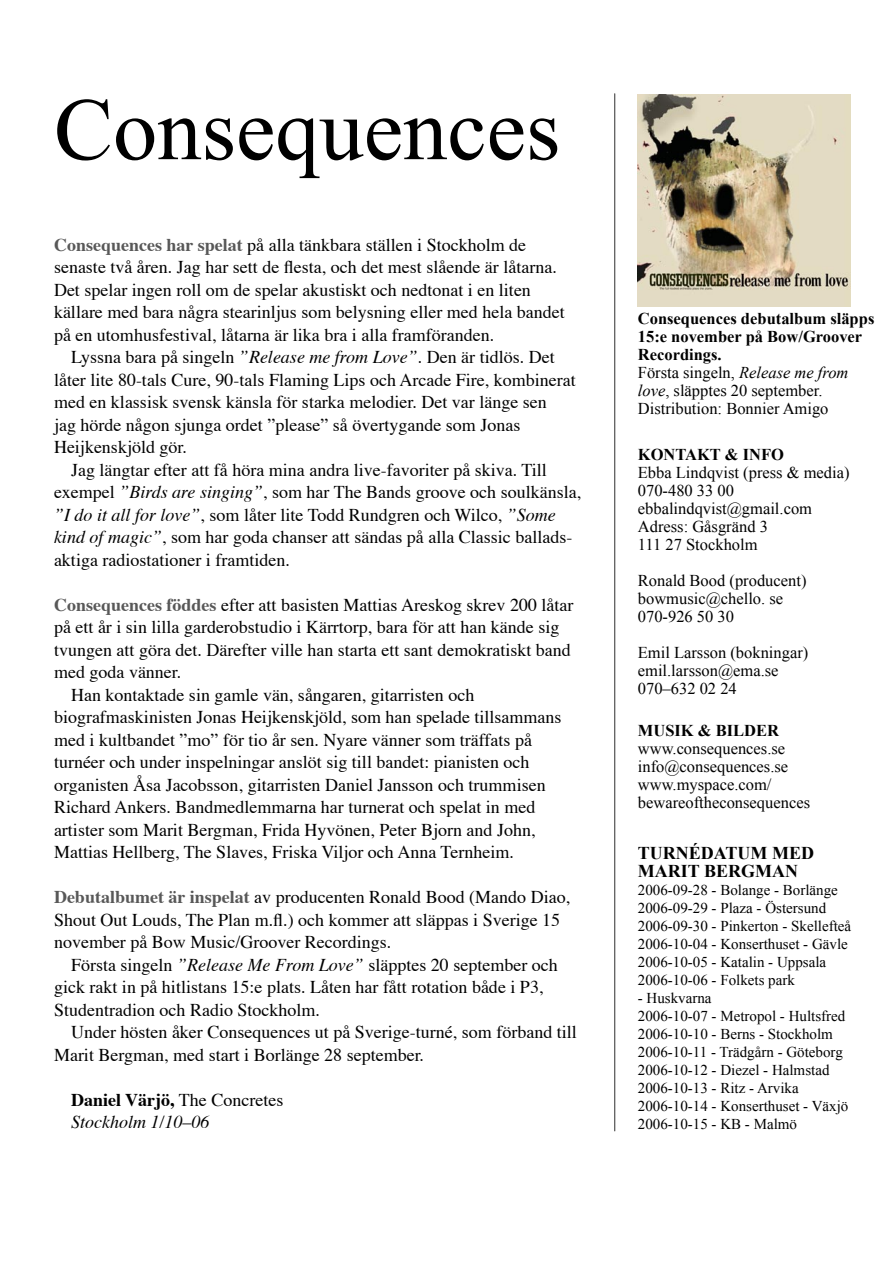
<style>
.page{position:relative;width:893px;height:1263px;background:#fff}
.page>*{position:absolute;margin:0;border:0;box-sizing:border-box;transform-origin:0 0}
.Plain_Text{font:88.5px "Times New Roman";color:#000}
.t1{font:18px/22.5px "Times";color:#000}
.t2{font:700 18px/18px "Times New Roman";color:#000}
.t3{font:700 18px "Times";color:#000}
.t4{font:italic 18px "Times";color:#000}
.t5{font:16.5px/18px "Times New Roman";color:#000}
.t6{font:700 16.5px/18px "Times New Roman";color:#000}
.t7{font:15px "Times New Roman";color:#000}
.s1{font-weight:700;color:#585858}
.s2{font-style:italic}
.s3{font-weight:400}
</style>
<div class="page">
<hr style="left:614px;top:94px;width:1px;height:1037px;background:#636363">
<img style="left:638px;top:94px;width:212px;height:213px">
<p class="Plain_Text" style="left:54px;top:78px;width:508px">Consequences</p>
<p class="t1" style="left:54px;top:232px;width:512px"><span class="s1">Consequences har spelat</span> på alla tänkbara ställen i Stockholm de senaste två åren. Jag har sett de flesta, och det mest slående är låtarna.<br>Det spelar ingen roll om de spelar akustiskt och nedtonat i en liten källare med bara några stearinljus som belysning eller med hela bandet på en utomhusfestival, låtarna är lika bra i alla framföranden.</p>
<p class="t1" style="left:54px;top:344px;width:523px;text-indent:17px">Lyssna bara på singeln <span class="s2">”Release me from Love”</span>. Den är tidlös. Det låter lite 80-tals Cure, 90-tals Flaming Lips och Arcade Fire, kombinerat med en klassisk svensk känsla för starka melodier. Det var länge sen<br>jag hörde någon sjunga ordet ”please” så övertygande som Jonas Heijkenskjöld gör.</p>
<p class="t1" style="left:54px;top:457px;width:529px;text-indent:17px">Jag längtar efter att få höra mina andra live-favoriter på skiva. Till exempel <span class="s2">”Birds are singing”</span>, som har The Bands groove och soulkänsla, <span class="s2">”I do it all for love”</span>, som låter lite Todd Rundgren och Wilco, <span class="s2">”Some kind of magic”</span>, som har goda chanser att sändas på alla Classic ballads&shy;aktiga radiostationer i framtiden.</p>
<p class="t1" style="left:54px;top:592px;width:521px"><span class="s1">Consequences föddes</span> efter att basisten Mattias Areskog skrev 200 låtar på ett år i sin lilla garderobstudio i Kärrtorp, bara för att han kände sig tvungen att göra det. Därefter ville han starta ett sant demokratiskt band med goda vänner.</p>
<p class="t1" style="left:54px;top:682px;width:509px;text-indent:17px">Han kontaktade sin gamle vän, sångaren, gitarristen och biografmaskinisten Jonas Heijkenskjöld, som han spelade tillsammans med i kultbandet ”mo” för tio år sen. Nyare vänner som träffats på turnéer och under inspelningar anslöt sig till bandet: pianisten och organisten Åsa Jacobsson, gitarristen Daniel Jansson och trummisen Richard Ankers. Bandmedlemmarna har turnerat och spelat in med artister som Marit Bergman, Frida Hyvönen, Peter Bjorn and John, Mattias Hellberg, The Slaves, Friska Viljor och Anna Ternheim.</p>
<p class="t1" style="left:54px;top:884px;width:518px"><span class="s1">Debutalbumet är inspelat</span> av producenten Ronald Bood (Mando Diao,<br>Shout Out Louds, The Plan m.fl.) och kommer att släppas i Sverige 15 november på Bow Music/Groover Recordings.</p>
<p class="t1" style="left:54px;top:952px;width:505px;text-indent:17px">Första singeln <span class="s2">”Release Me From Love”</span> släpptes 20 september och gick rakt in på hitlistans 15:e plats. Låten har fått rotation både i P3,<br>Studentradion och Radio Stockholm.</p>
<p class="t1" style="left:54px;top:1019px;width:524px;text-indent:17px">Under hösten åker Consequences ut på Sverige-turné, som förband till<br>Marit Bergman, med start i Borlänge 28 september.</p>
<p class="t3" style="left:71px;top:1082px;width:214px">Daniel Värjö, <span class="s3">The Concretes</span></p>
<p class="t4" style="left:71px;top:1106px;width:140px">Stockholm 1/10–06</p>
<p class="t6" style="left:638px;top:309px;width:238px">Consequences debutalbum släpps</p>
<p class="t6" style="left:638px;top:327px;width:226px">15:e november på Bow/Groover<br>Recordings.</p>
<p class="t5" style="left:638px;top:363px;width:212px">Första singeln, <span class="s2">Release me from love</span>, släpptes 20 september.</p>
<p class="t5" style="left:638px;top:399px;width:192px">Distribution: Bonnier Amigo</p>
<p class="t6" style="left:638px;top:445px;width:148px">KONTAKT &amp; INFO</p>
<p class="t5" style="left:638px;top:463px;width:213px">Ebba Lindqvist (press &amp; media)</p>
<p class="t5" style="left:638px;top:481px;width:98px">070-480 33 00</p>
<p class="t5" style="left:638px;top:499px;width:176px">ebbalindqvist@gmail.com</p>
<p class="t5" style="left:638px;top:517px;width:132px">Adress: Gåsgränd 3</p>
<p class="t5" style="left:638px;top:535px;width:121px">111 27 Stockholm</p>
<p class="t5" style="left:638px;top:571px;width:170px">Ronald Bood (producent)</p>
<p class="t5" style="left:638px;top:589px;width:147px">bowmusic@chello. se</p>
<p class="t5" style="left:638px;top:607px;width:98px">070-926 50 30</p>
<p class="t5" style="left:638px;top:643px;width:172px">Emil Larsson (bokningar)</p>
<p class="t5" style="left:638px;top:661px;width:142px">emil.larsson@ema.se</p>
<p class="t5" style="left:638px;top:679px;width:101px">070–632 02 24</p>
<p class="t6" style="left:638px;top:721px;width:143px">MUSIK &amp; BILDER</p>
<p class="t5" style="left:638px;top:739px;width:149px">www.consequences.se</p>
<p class="t5" style="left:638px;top:757px;width:152px">info@consequences.se</p>
<p class="t5" style="left:638px;top:775px;width:174px">www.myspace.com/ bewareoftheconsequences</p>
<p class="t2" style="left:638px;top:844px;width:178px">TURNÉDATUM MED<br>MARIT BERGMAN</p>
<p class="t7" style="left:638px;top:881px;width:201px">2006-09-28 - Bolange - Borlänge</p>
<p class="t7" style="left:638px;top:899px;width:190px">2006-09-29 - Plaza - Östersund</p>
<p class="t7" style="left:638px;top:917px;width:215px">2006-09-30 - Pinkerton - Skellefteå</p>
<p class="t7" style="left:638px;top:935px;width:211px">2006-10-04 - Konserthuset - Gävle</p>
<p class="t7" style="left:638px;top:953px;width:190px">2006-10-05 - Katalin - Uppsala</p>
<p class="t7" style="left:638px;top:971px;width:159px">2006-10-06 - Folkets park</p>
<p class="t7" style="left:638px;top:989px;width:75px">- Huskvarna</p>
<p class="t7" style="left:638px;top:1007px;width:209px">2006-10-07 - Metropol - Hultsfred</p>
<p class="t7" style="left:638px;top:1025px;width:196px">2006-10-10 - Berns - Stockholm</p>
<p class="t7" style="left:638px;top:1043px;width:206px">2006-10-11 - Trädgårn - Göteborg</p>
<p class="t7" style="left:638px;top:1061px;width:193px">2006-10-12 - Diezel - Halmstad</p>
<p class="t7" style="left:638px;top:1079px;width:162px">2006-10-13 - Ritz - Arvika</p>
<p class="t7" style="left:638px;top:1097px;width:212px">2006-10-14 - Konserthuset - Växjö</p>
<p class="t7" style="left:638px;top:1115px;width:161px">2006-10-15 - KB - Malmö</p>
</div>
